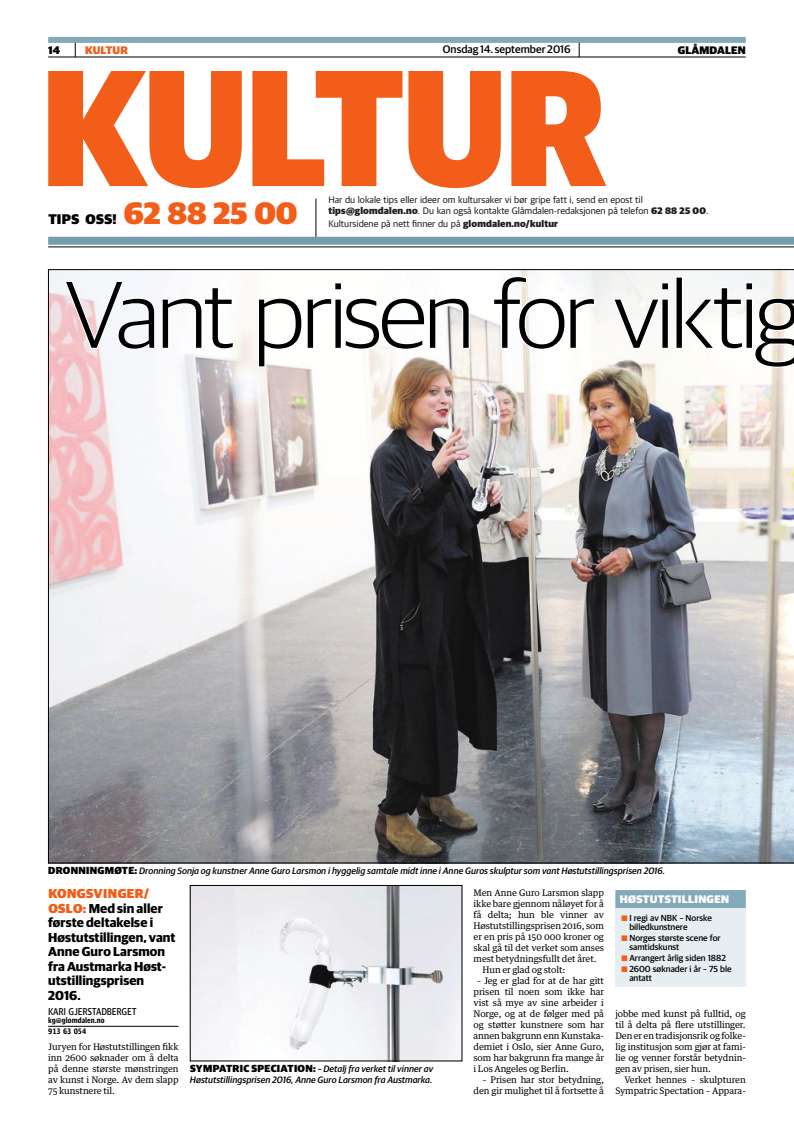
<style>
.page{position:relative;width:794px;height:1134px;background:#fff}
.page>*{position:absolute;margin:0;border:0;box-sizing:border-box;transform-origin:0 0}
.t1{font:900 166px "Guardian Sans";letter-spacing:-.01em;color:#f25d19;scale:.9 1}
.t2{font:300 95px "Guardian Sans";letter-spacing:-.04em;color:#000;scale:1.05 1}
.t3{font:900 14px "Guardian Sans";letter-spacing:.025em;color:#000}
.t4{font:700 13px/14.5px "Guardian Sans";letter-spacing:.005em;color:#000}
.t5{font:500 11px "Guardian Sans";color:#000}
.t6{font:900 11px "Guardian Sans";letter-spacing:.03em;color:#fff}
.t7{font:900 11px "Guardian Sans";letter-spacing:.01em;color:#000}
.t8{font:900 11px "Guardian Sans";letter-spacing:.01em;color:#f25d19}
.t9{font:10px "Guardian Agate Sans 4 D";letter-spacing:-.03em;color:#000;scale:.95 1}
.t10{font:9.5px/11px "Guardian Sans";letter-spacing:.005em;color:#231f20}
.t11{font:italic 500 9.3px/11px "Guardian Sans";letter-spacing:.005em;color:#000}
.t12{font:9px/11px "Guardian Text Egyp";letter-spacing:-.01em;color:#000;text-align:justify}
.t13{font:500 8.8px/9.2px "Guardian Sans";color:#000}
.t14{font:700 8px/10.8px "Guardian Agate Sans 4 D";color:#000;scale:.95 1}
.s1{font-size:31px;color:#f25d19}
.s2{font-weight:900}
.s3{font-weight:900;font-style:normal;font-size:10.2px}
.s4{font-weight:900;color:#f25d19}
.s5{color:#f25d19}
</style>
<div class="page">
<svg style="left:75px;top:43px;width:1px;height:14px"></svg>
<svg style="left:579px;top:43px;width:1px;height:14px"></svg>
<hr style="left:48px;top:57px;width:698px;height:1px;background:#000">
<div style="left:48px;top:37px;width:698px;height:6px;background:#84a9b9"></div>
<hr style="left:316px;top:199px;width:1px;height:43px;background:#000">
<div style="left:48px;top:237px;width:746px;height:8px;background:#749cae"></div>
<hr style="left:48px;top:247px;width:746px;height:1px;background:#000">
<hr style="left:48px;top:1026px;width:131px;height:1px;background:#000">
<img style="left:48px;top:269px;width:746px;height:594px">
<img style="left:192px;top:887px;width:268px;height:172px">
<div style="left:190px;top:885px;width:272px;height:176px;border:1px solid #000"></div>
<div style="left:615px;top:890px;width:131px;height:18px;background:#84a9b9"></div>
<div style="left:615px;top:908px;width:131px;height:79px;background:#e6eef2"></div>
<svg style="left:63px;top:280px;width:172px;height:71px"></svg>
<svg style="left:257px;top:281px;width:214px;height:87px"></svg>
<svg style="left:492px;top:275px;width:104px;height:76px"></svg>
<svg style="left:612px;top:276px;width:182px;height:93px"></svg>
<p class="t7" style="left:48px;top:41px;width:13px">14</p>
<p class="t8" style="left:85px;top:41px;width:44px">KULTUR</p>
<p class="t5" style="left:443px;top:41px;width:129px">Onsdag 14. september 2016</p>
<p class="t7" style="left:678px;top:41px;width:69px">GLÅMDALEN</p>
<h1 class="t1" style="left:42px;top:2px;width:628px">KULTUR</h1>
<h3 class="t3" style="left:48px;top:209px;width:251px">TIPS OSS! <span class="s1">62 88 25 00</span></h3>
<p class="t10" style="left:328px;top:194px;width:382px">Har du lokale tips eller ideer om kultursaker vi bør gripe fatt i, send en epost til <span class="s2">tips@glomdalen.no</span>. Du kan også kontakte Glåmdalen-redaksjonen på telefon <span class="s2">62 88 25 00</span>.</p>
<p class="t10" style="left:328px;top:218px;width:231px">Kultursidene på nett finner du på <span class="s2">glomdalen.no/kultur</span></p>
<h2 class="t2" style="left:65px;top:249px;width:703px">Vant prisen for viktig</h2>
<p class="t11" style="left:48px;top:865px;width:618px"><span class="s3">DRONNINGMØTE:</span> Dronning Sonja og kunstner Anne Guro Larsmon i hyggelig samtale midt inne i Anne Guros skulptur som vant Høstutstillingsprisen 2016.</p>
<h3 class="t4" style="left:48px;top:885px;width:129px"><span class="s4">KONGSVINGER/<br>OSLO:</span> Med sin aller første deltakelse i<br>Høstutstillingen, vant<br>Anne Guro Larsmon fra Austmarka Høst&shy;utstillingsprisen<br>2016.</h3>
<p class="t9" style="left:48px;top:1005px;width:95px">KARI GJERSTADBERGET</p>
<p class="t14" style="left:48px;top:1015px;width:61px">kg@glomdalen.no<br>913 63 054</p>
<p class="t12" style="left:48px;top:1041px;width:132px">Juryen for Høstutstillingen fikk inn 2600 søknader om å delta på denne største mønstringen av kunst i Norge. Av dem slapp 75 kunstnere til.</p>
<p class="t11" style="left:190px;top:1063px;width:245px"><span class="s3">SYMPATRIC SPECIATION:</span> – Detalj fra verket til vinner av<br>Høstutstillingsprisen 2016, Anne Guro Larsmon fra Austmarka.</p>
<p class="t12" style="left:473px;top:886px;width:132px">Men Anne Guro Larsmon slapp</p>
<p class="t12" style="left:473px;top:897px;width:132px">ikke bare gjennom nåløyet for å</p>
<p class="t12" style="left:473px;top:908px;width:132px">få delta; hun ble vinner av</p>
<p class="t12" style="left:473px;top:919px;width:132px">Høstutstillingsprisen 2016, som</p>
<p class="t12" style="left:473px;top:930px;width:132px">er en pris på 150 000 kroner og</p>
<p class="t12" style="left:473px;top:941px;width:132px">skal gå til det verket som anses</p>
<p class="t12" style="left:473px;top:952px;width:124px">mest betydningsfullt det året.</p>
<p class="t12" style="left:482px;top:963px;width:84px">Hun er glad og stolt:</p>
<p class="t12" style="left:473px;top:974px;width:132px;text-indent:3px">– Jeg er glad for at de har gitt prisen til noen som ikke har vist så mye av sine arbeider i Norge, og at de følger med på og støtter kunstnere som har annen bakgrunn enn Kunstaka&shy;demiet i Oslo, sier Anne Guro, som har bakgrunn fra mange år i Los Angeles og Berlin.</p>
<p class="t12" style="left:473px;top:1073px;width:132px;text-align:right">– Prisen har stor betydning, den gir mulighet til å fortsette å</p>
<p class="t6" style="left:619px;top:891px;width:111px">HØSTUTSTILLINGEN</p>
<p class="t13" style="left:629px;top:912px;width:84px;text-indent:-8px"><span class="s5">■</span> I regi av NBK – Norske billedkunstnere</p>
<p class="t13" style="left:629px;top:932px;width:93px;text-indent:-8px"><span class="s5">■</span> Norges største scene for samtidskunst</p>
<p class="t13" style="left:621px;top:952px;width:106px"><span class="s5">■</span> Arrangert årlig siden 1882</p>
<p class="t13" style="left:629px;top:963px;width:104px;text-indent:-8px"><span class="s5">■</span> 2600 søknader i år – 75 ble antatt</p>
<p class="t12" style="left:615px;top:1007px;width:132px">jobbe med kunst på fulltid, og til å delta på flere utstillinger.<br>Den er en tradisjonsrik og folke&shy;lig institusjon som gjør at fami&shy;lie og venner forstår betydnin&shy;gen av prisen, sier hun.</p>
<p class="t12" style="left:615px;top:1073px;width:132px;text-align:right">Verket hennes – skulpturen<br>Sympatric Spectation – Appara-</p>
</div>
